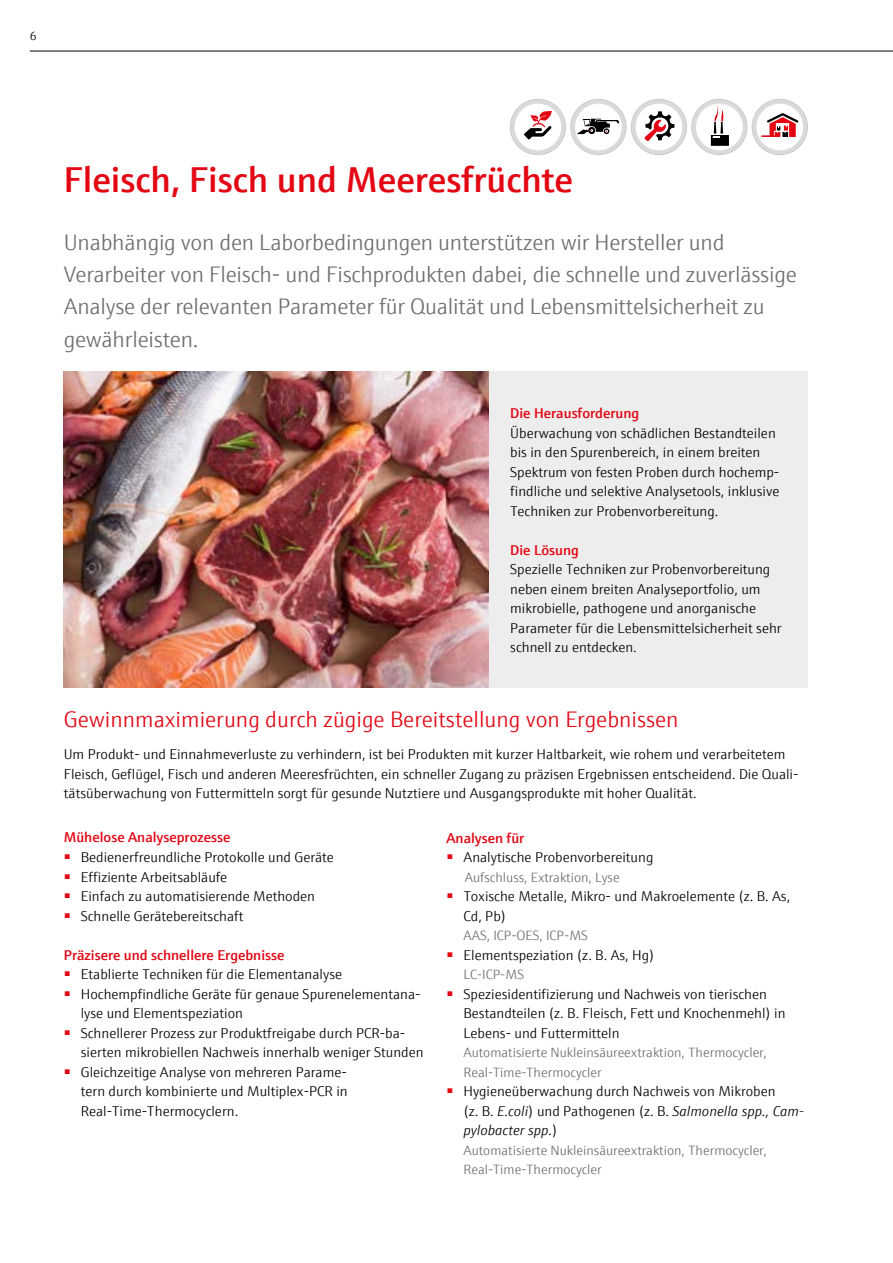
<style>
.page{position:relative;width:893px;height:1263px;background:#fff}
.page>*{position:absolute;margin:0;border:0;box-sizing:border-box;transform-origin:0 0}
.t1{font:600 36px "E+H Sans";color:#e30613}
.t2{font:300 22.5px/32.4px "E+H Sans";letter-spacing:-.01em;color:#706f6f}
.t3{font:300 22.5px "E+H Sans";color:#e30613}
.t4{font:300 14.25px/19.5px "E+H Sans";color:#000}
.t5{font:600 14.25px "E+H Sans";color:#e30613}
.t6{font:300 13.5px/19.5px "E+H Sans";color:#706f6f}
.t7{font:300 12px "E+H Sans";color:#000}
.s1{font-style:italic}
</style>
<div class="page">
<img style="left:64px;top:371px;width:425px;height:316px">
<div style="left:752px;top:99px;width:56px;height:56px;border:5px solid #c6c6c6;border-radius:50%"></div>
<svg style="left:754px;top:102px;width:51px;height:50px"></svg>
<div style="left:752px;top:100px;width:55px;height:54px;border:4px solid #dadada;border-radius:50%"></div>
<svg style="left:761px;top:113px;width:37px;height:24px"></svg>
<div style="left:631px;top:99px;width:56px;height:56px;border:5px solid #c6c6c6;border-radius:50%"></div>
<svg style="left:634px;top:102px;width:50px;height:50px"></svg>
<div style="left:631px;top:100px;width:55px;height:54px;border:4px solid #dadada;border-radius:50%"></div>
<svg style="left:644px;top:111px;width:30px;height:31px"></svg>
<div style="left:691px;top:99px;width:56px;height:56px;border:5px solid #c6c6c6;border-radius:50%"></div>
<svg style="left:694px;top:102px;width:51px;height:50px"></svg>
<div style="left:692px;top:100px;width:55px;height:54px;border:4px solid #dadada;border-radius:50%"></div>
<svg style="left:711px;top:106px;width:18px;height:40px"></svg>
<div style="left:510px;top:99px;width:56px;height:56px;border:5px solid #c6c6c6;border-radius:50%"></div>
<svg style="left:512px;top:102px;width:51px;height:50px"></svg>
<div style="left:510px;top:100px;width:55px;height:54px;border:4px solid #dadada;border-radius:50%"></div>
<svg style="left:524px;top:111px;width:28px;height:29px"></svg>
<div style="left:570px;top:99px;width:57px;height:56px;border:5px solid #c6c6c6;border-radius:50%"></div>
<div style="left:573px;top:102px;width:51px;height:50px;background:#fff;border-radius:50%"></div>
<div style="left:571px;top:100px;width:55px;height:54px;border:4px solid #dadada;border-radius:50%"></div>
<svg style="left:577px;top:119px;width:42px;height:15px"></svg>
<div style="left:489px;top:371px;width:319px;height:316px;background:#ededed"></div>
<hr style="left:30px;top:51px;width:863px;height:1px;background:#000">
<p class="t7" style="left:30px;top:27px;width:8px">6</p>
<h1 class="t1" style="left:64px;top:152px;width:511px">Fleisch, Fisch und Meeresfrüchte</h1>
<p class="t2" style="left:64px;top:224px;width:734px">Unabhängig von den Laborbedingungen unterstützen wir Hersteller und Verarbeiter von Fleisch- und Fischprodukten dabei, die schnelle und zuverlässige Analyse der relevanten Parameter für Qualität und Lebensmittelsicherheit zu gewährleisten.</p>
<p class="t5" style="left:510px;top:402px;width:131px">Die Herausforderung</p>
<p class="t4" style="left:510px;top:422px;width:271px">Überwachung von schädlichen Bestandteilen bis in den Spurenbereich, in einem breiten Spektrum von festen Proben durch hochemp&shy;findliche und selektive Analysetools, inklusive Techniken zur Probenvorbereitung.</p>
<p class="t5" style="left:510px;top:539px;width:70px">Die Lösung</p>
<p class="t4" style="left:510px;top:558px;width:273px">Spezielle Techniken zur Probenvorbereitung neben einem breiten Analyseportfolio, um mikrobielle, pathogene und anorganische Parameter für die Lebensmittelsicherheit sehr schnell zu entdecken.</p>
<h2 class="t3" style="left:64px;top:703px;width:616px">Gewinnmaximierung durch zügige Bereitstellung von Ergebnissen</h2>
<p class="t4" style="left:64px;top:744px;width:736px">Um Produkt- und Einnahmeverluste zu verhindern, ist bei Produkten mit kurzer Haltbarkeit, wie rohem und verarbeitetem<br>Fleisch, Geflügel, Fisch und anderen Meeresfrüchten, ein schneller Zugang zu präzisen Ergebnissen entscheidend. Die Quali&shy;tätsüberwachung von Futtermitteln sorgt für gesunde Nutztiere und Ausgangsprodukte mit hoher Qualität.</p>
<p class="t5" style="left:64px;top:827px;width:168px">Mühelose Analyseprozesse</p>
<p class="t4" style="left:64px;top:846px;width:272px"><sup>■</sup> Bedienerfreundliche Protokolle und Geräte</p>
<p class="t4" style="left:64px;top:866px;width:165px"><sup>■</sup> Effiziente Arbeitsabläufe</p>
<p class="t4" style="left:64px;top:885px;width:253px"><sup>■</sup> Einfach zu automatisierende Methoden</p>
<p class="t4" style="left:64px;top:905px;width:181px"><sup>■</sup> Schnelle Gerätebereitschaft</p>
<p class="t5" style="left:64px;top:944px;width:222px">Präzisere und schnellere Ergebnisse</p>
<p class="t4" style="left:64px;top:963px;width:280px"><sup>■</sup> Etablierte Techniken für die Elementanalyse</p>
<p class="t4" style="left:81px;top:983px;width:341px;text-indent:-17px"><sup>■</sup> Hochempfindliche Geräte für genaue Spurenelementana&shy;lyse und Elementspeziation</p>
<p class="t4" style="left:81px;top:1022px;width:344px;text-indent:-17px"><sup>■</sup> Schnellerer Prozess zur Produktfreigabe durch PCR-ba&shy;sierten mikrobiellen Nachweis innerhalb weniger Stunden</p>
<p class="t4" style="left:81px;top:1061px;width:269px;text-align:justify;text-indent:-17px"><sup>■</sup> Gleichzeitige Analyse von mehreren Parame&shy;tern durch kombinierte und Multiplex-PCR in Real-Time-Thermocyclern.</p>
<p class="t5" style="left:446px;top:827px;width:79px">Analysen für</p>
<p class="t4" style="left:446px;top:846px;width:208px"><sup>■</sup> Analytische Probenvorbereitung</p>
<p class="t6" style="left:465px;top:866px;width:156px">Aufschluss, Extraktion, Lyse</p>
<p class="t4" style="left:463px;top:885px;width:328px;text-indent:-17px"><sup>■</sup> Toxische Metalle, Mikro- und Makroelemente (z. B. As,<br>Cd, Pb)</p>
<p class="t6" style="left:463px;top:925px;width:126px">AAS, ICP-OES, ICP-MS</p>
<p class="t4" style="left:446px;top:944px;width:209px"><sup>■</sup> Elementspeziation (z. B. As, Hg)</p>
<p class="t6" style="left:463px;top:964px;width:62px">LC-ICP-MS</p>
<p class="t4" style="left:463px;top:983px;width:324px;text-indent:-17px"><sup>■</sup> Speziesidentifizierung und Nachweis von tierischen<br>Bestandteilen (z. B. Fleisch, Fett und Knochenmehl) in<br>Lebens- und Futtermitteln</p>
<p class="t6" style="left:463px;top:1042px;width:305px">Automatisierte Nukleinsäureextraktion, Thermocycler,<br>Real-Time-Thermocycler</p>
<p class="t4" style="left:463px;top:1080px;width:342px;text-indent:-17px"><sup>■</sup> Hygieneüberwachung durch Nachweis von Mikroben<br>(z. B. <span class="s1">E.coli</span>) und Pathogenen (z. B. <span class="s1">Salmonella spp., Cam&shy;pylobacter spp.</span>)</p>
<p class="t6" style="left:463px;top:1139px;width:305px">Automatisierte Nukleinsäureextraktion, Thermocycler,<br>Real-Time-Thermocycler</p>
</div>
